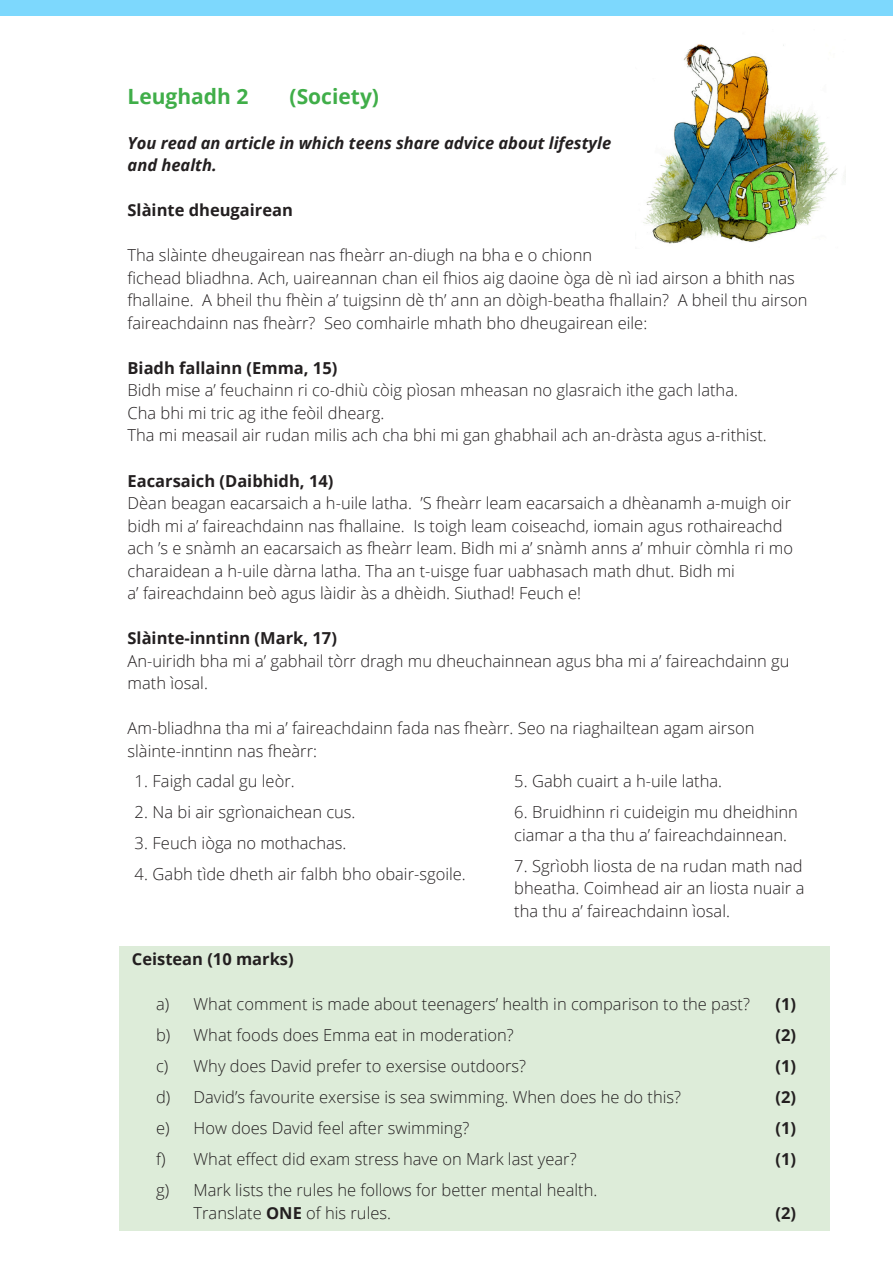
<style>
.page{position:relative;width:893px;height:1263px;background:#fff}
.page>*{position:absolute;margin:0;border:0;box-sizing:border-box;transform-origin:0 0}
.t1{font:700 21px "Open Sans";color:#40ae49}
.t2{font:300 16.5px/22.5px "Open Sans";color:#231f20}
.t3{font:700 16.5px "Open Sans";color:#231f20}
.t4{font:italic 700 16.5px/22.5px "Open Sans";color:#231f20}
.s1{font-weight:700}
</style>
<div class="page">
<div style="left:0;top:0;width:893px;height:16px;background:#7dd8fd"></div>
<div style="left:119px;top:946px;width:710px;height:284px;background:#ddecd9"></div>
<img style="left:643px;top:44px;width:202px;height:200px">
<p class="t1" style="left:128px;top:81px;width:122px">Leughadh 2</p>
<p class="t1" style="left:290px;top:81px;width:91px">(Society)</p>
<p class="t4" style="left:128px;top:131px;width:485px">You read an article in which teens share advice about lifestyle and health.</p>
<p class="t3" style="left:128px;top:199px;width:167px">Slàinte dheugairean</p>
<p class="t2" style="left:128px;top:244px;width:681px">Tha slàinte dheugairean nas fheàrr an-diugh na bha e o chionn<br>fichead bliadhna. Ach, uaireannan chan eil fhios aig daoine òga dè nì iad airson a bhith nas fhallaine. A bheil thu fhèin a’ tuigsinn dè th’ ann an dòigh-beatha fhallain? A bheil thu airson faireachdainn nas fheàrr? Seo comhairle mhath bho dheugairean eile:</p>
<p class="t3" style="left:128px;top:356px;width:211px">Biadh fallainn (Emma, 15)</p>
<p class="t2" style="left:128px;top:379px;width:612px">Bidh mise a’ feuchainn ri co-dhiù còig pìosan mheasan no glasraich ithe gach latha.</p>
<p class="t2" style="left:128px;top:401px;width:258px">Cha bhi mi tric ag ithe feòil dhearg.</p>
<p class="t2" style="left:128px;top:424px;width:641px">Tha mi measail air rudan milis ach cha bhi mi gan ghabhail ach an-dràsta agus a-rithist.</p>
<p class="t3" style="left:128px;top:469px;width:207px">Eacarsaich (Daibhidh, 14)</p>
<p class="t2" style="left:128px;top:491px;width:667px">Dèan beagan eacarsaich a h-uile latha. ’S fheàrr leam eacarsaich a dhèanamh a-muigh oir bidh mi a’ faireachdainn nas fhallaine. Is toigh leam coiseachd, iomain agus rothaireachd ach ’s e snàmh an eacarsaich as fheàrr leam. Bidh mi a’ snàmh anns a’ mhuir còmhla ri mo charaidean a h-uile dàrna latha. Tha an t-uisge fuar uabhasach math dhut. Bidh mi<br>a’ faireachdainn beò agus làidir às a dhèidh. Siuthad! Feuch e!</p>
<p class="t3" style="left:128px;top:626px;width:211px">Slàinte-inntinn (Mark, 17)</p>
<p class="t2" style="left:128px;top:649px;width:663px">An-uiridh bha mi a’ gabhail tòrr dragh mu dheuchainnean agus bha mi a’ faireachdainn gu math ìosal.</p>
<p class="t2" style="left:128px;top:716px;width:628px">Am-bliadhna tha mi a’ faireachdainn fada nas fheàrr. Seo na riaghailtean agam airson slàinte-inntinn nas fheàrr:</p>
<p class="t2" style="left:135px;top:770px;width:162px">1. Faigh cadal gu leòr.</p>
<p class="t2" style="left:135px;top:801px;width:222px">2. Na bi air sgrìonaichean cus.</p>
<p class="t2" style="left:135px;top:832px;width:213px">3. Feuch iòga no mothachas.</p>
<p class="t2" style="left:135px;top:863px;width:333px">4. Gabh tìde dheth air falbh bho obair-sgoile.</p>
<p class="t2" style="left:514px;top:770px;width:209px">5. Gabh cuairt a h-uile latha.</p>
<p class="t2" style="left:514px;top:801px;width:285px">6. Bruidhinn ri cuideigin mu dheidhinn ciamar a tha thu a’ faireachdainnean.</p>
<p class="t2" style="left:514px;top:854px;width:292px;text-align:justify">7. Sgrìobh liosta de na rudan math nad bheatha. Coimhead air an liosta nuair a tha thu a’ faireachdainn ìosal.</p>
<p class="t3" style="left:132px;top:947px;width:163px">Ceistean (10 marks)</p>
<p class="t2" style="left:156px;top:992px;width:595px">a) What comment is made about teenagers’ health in comparison to the past?</p>
<p class="t3" style="left:776px;top:992px;width:22px">(1)</p>
<p class="t2" style="left:156px;top:1023px;width:359px">b) What foods does Emma eat in moderation?</p>
<p class="t3" style="left:776px;top:1023px;width:22px">(2)</p>
<p class="t2" style="left:156px;top:1054px;width:371px">c) Why does David prefer to exersise outdoors?</p>
<p class="t3" style="left:776px;top:1054px;width:22px">(1)</p>
<p class="t2" style="left:156px;top:1085px;width:527px">d) David’s favourite exersise is sea swimming. When does he do this?</p>
<p class="t3" style="left:776px;top:1085px;width:22px">(2)</p>
<p class="t2" style="left:156px;top:1116px;width:315px">e) How does David feel after swimming?</p>
<p class="t3" style="left:776px;top:1116px;width:22px">(1)</p>
<p class="t2" style="left:156px;top:1147px;width:422px">f) What effect did exam stress have on Mark last year?</p>
<p class="t3" style="left:776px;top:1147px;width:22px">(1)</p>
<p class="t2" style="left:194px;top:1178px;width:405px;text-indent:-38px">g) Mark lists the rules he follows for better mental health.<br>Translate <span class="s1">ONE</span> of his rules.</p>
<p class="t3" style="left:776px;top:1201px;width:22px">(2)</p>
</div>
